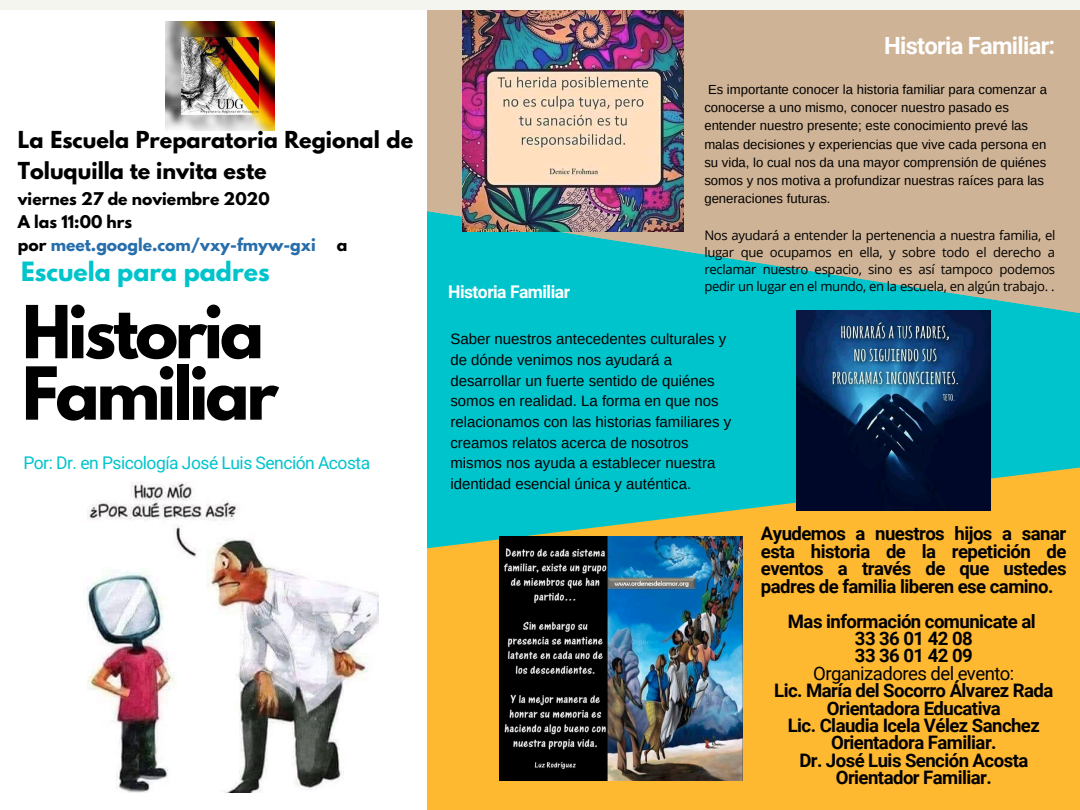
<style>
.page{position:relative;width:1080px;height:810px;background:#fff}
.page>*{position:absolute;margin:0;border:0;box-sizing:border-box;transform-origin:0 0}
.t1{font:700 64.62px/61.4px "League Spartan";letter-spacing:-.05em;color:#000}
.t2{font:700 23.69px "Roboto";letter-spacing:-.03em;color:#fff}
.t3{font:700 23.56px "League Spartan";color:#00c4cc}
.t4{font:700 20.75px/30.6px "League Spartan";color:#000}
.t5{font:700 18.56px/17.4px "Roboto";letter-spacing:-.03em;color:#000;text-align:center}
.t6{font:18.56px "Roboto";letter-spacing:-.03em;color:#000}
.t7{font:17.5px "Roboto";letter-spacing:-.03em;color:#00c4cc}
.t8{font:700 17.5px "Roboto";letter-spacing:-.03em;color:#fff}
.t9{font:700 15.56px/23.3px "League Spartan";color:#000}
.t10{font:15px/20.6px "Arimo";color:#000}
.t11{font:13.12px/18.2px "Arimo";color:#000}
.t12{font:13.12px/16.9px "Open Sans";letter-spacing:-.025em;color:#000;text-align:justify}
.s1{color:#276eab}
</style>
<div class="page">
<div style="left:427px;top:11px;width:653px;height:356px;background:#cfb396"></div>
<svg style="left:427px;top:209px;width:653px;height:253px;fill:#00c4cc"></svg>
<svg style="left:427px;top:462px;width:653px;height:348px;background:#d6b948"></svg>
<img style="left:86px;top:482px;width:292px;height:310px">
<img style="left:797px;top:311px;width:194px;height:199px">
<img style="left:500px;top:537px;width:243px;height:243px">
<img style="left:462px;top:11px;width:221px;height:221px">
<img style="left:165px;top:21px;width:109px;height:109px">
<h3 class="t4" style="left:18px;top:127px;width:397px">La Escuela Preparatoria Regional de<br>Toluquilla te invita este</h3>
<p class="t9" style="left:18px;top:189px;width:299px">viernes 27 de noviembre 2020<br>A las 11:00 hrs<br>por <span class="s1">meet.google.com/vxy-fmyw-gxi</span></p>
<p class="t9" style="left:337px;top:236px;width:12px">a</p>
<h3 class="t3" style="left:21px;top:260px;width:250px">Escuela para padres</h3>
<h1 class="t1" style="left:22px;top:310px;width:258px">Historia<br>Familiar</h1>
<h3 class="t7" style="left:23px;top:452px;width:348px">Por: Dr. en Psicología José Luis Sención Acosta</h3>
<h3 class="t8" style="left:448px;top:282px;width:123px">Historia Familiar</h3>
<h2 class="t2" style="left:884px;top:32px;width:173px">Historia Familiar:</h2>
<p class="t11" style="left:704px;top:80px;width:344px">Es importante conocer la historia familiar para comenzar a conocerse a uno mismo, conocer nuestro pasado es entender nuestro presente; este conocimiento prevé las malas decisiones y experiencias que vive cada persona en su vida, lo cual nos da una mayor comprensión de quiénes somos y nos motiva a profundizar nuestras raíces para las generaciones futuras.</p>
<p class="t12" style="left:704px;top:226px;width:353px">Nos ayudará a entender la pertenencia a nuestra familia, el lugar que ocupamos en ella, y sobre todo el derecho a reclamar nuestro espacio, sino es así tampoco podemos pedir un lugar en el mundo, en la escuela, en algún trabajo. .</p>
<p class="t10" style="left:450px;top:329px;width:282px">Saber nuestros antecedentes culturales y de dónde venimos nos ayudará a desarrollar un fuerte sentido de quiénes somos en realidad. La forma en que nos relacionamos con las historias familiares y creamos relatos acerca de nosotros mismos nos ayuda a establecer nuestra identidad esencial única y auténtica.</p>
<h3 class="t5" style="left:761px;top:525px;width:307px;text-align:justify">Ayudemos a nuestros hijos a sanar esta historia de la repetición de eventos a través de que ustedes padres de familia liberen ese camino.</h3>
<h3 class="t5" style="left:788px;top:612px;width:249px">Mas información comunicate al<br>33 36 01 42 08<br>33 36 01 42 09</h3>
<h3 class="t6" style="left:813px;top:663px;width:203px">Organizadores del evento:</h3>
<h3 class="t5" style="left:774px;top:682px;width:281px">Lic. María del Socorro Álvarez Rada<br>Orientadora Educativa<br>Lic. Claudia Icela Vélez Sanchez<br>Orientadora Familiar.<br>Dr. José Luis Sención Acosta<br>Orientador Familiar.</h3>
</div>
